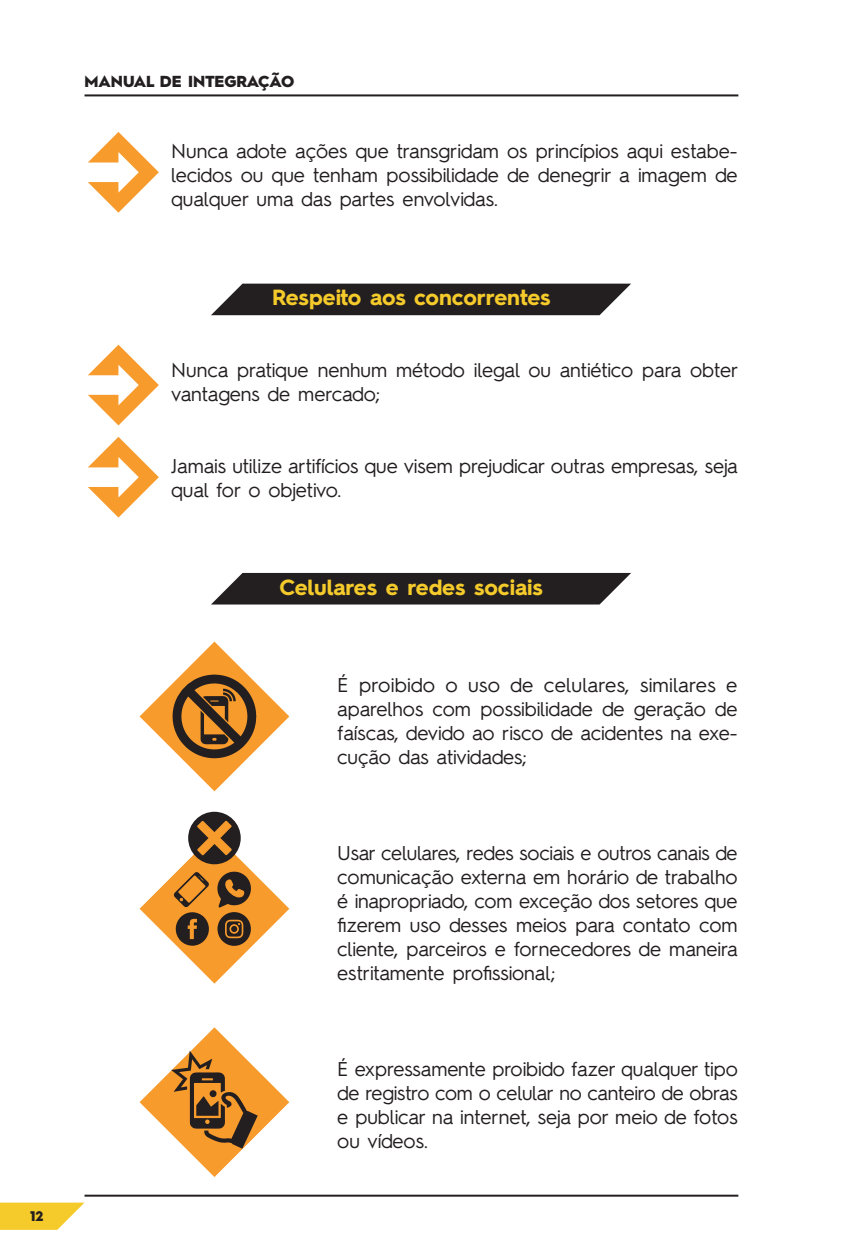
<style>
.page{position:relative;width:851px;height:1248px;background:#fff}
.page>*{position:absolute;margin:0;border:0;box-sizing:border-box;transform-origin:0 0}
.t1{font:700 22px "Hurme Geometric Sans 2";letter-spacing:-.005em;color:#f5ca2b}
.t2{font:20px/24px "Hurme Geometric Sans 2";color:#231f20;text-align:justify}
.t3{font:900 16px "Hurme Geometric Sans 2";color:#231f20}
.t4{font:900 14px "Hurme Geometric Sans 2";color:#231f20}
</style>
<div class="page">
<svg style="left:211px;top:283px;width:420px;height:32px;background:#373334"></svg>
<svg style="left:211px;top:573px;width:420px;height:31px;background:#332f30"></svg>
<svg style="left:88px;top:132px;width:71px;height:81px"></svg>
<svg style="left:88px;top:344px;width:71px;height:81px"></svg>
<svg style="left:88px;top:437px;width:71px;height:80px"></svg>
<svg style="left:188px;top:811px;width:53px;height:53px"></svg>
<svg style="left:139px;top:820px;width:150px;height:163px"></svg>
<svg style="left:139px;top:1027px;width:150px;height:149px"></svg>
<svg style="left:139px;top:641px;width:150px;height:150px"></svg>
<svg style="left:0;top:1202px;width:84px;height:27px;background:#f6d24f"></svg>
<hr style="left:84px;top:1194px;width:654px;height:2px;background:#231f20">
<hr style="left:84px;top:94px;width:654px;height:2px;background:#231f20">
<p class="t4" style="left:30px;top:1206px;width:15px">12</p>
<p class="t3" style="left:84px;top:71px;width:211px">MANUAL DE INTEGRAÇÃO</p>
<p class="t2" style="left:171px;top:138px;width:567px">Nunca adote ações que transgridam os princípios aqui estabe&shy;lecidos ou que tenham possibilidade de denegrir a imagem de qualquer uma das partes envolvidas.</p>
<p class="t1" style="left:272px;top:282px;width:280px">Respeito aos concorrentes</p>
<p class="t2" style="left:171px;top:356px;width:568px">Nunca pratique nenhum método ilegal ou antiético para obter vantagens de mercado;</p>
<p class="t2" style="left:171px;top:452px;width:568px">Jamais utilize artifícios que visem prejudicar outras empresas, seja qual for o objetivo.</p>
<p class="t1" style="left:279px;top:572px;width:265px">Celulares e redes sociais</p>
<p class="t2" style="left:337px;top:671px;width:401px">É proibido o uso de celulares, similares e aparelhos com possibilidade de geração de faíscas, devido ao risco de acidentes na exe&shy;cução das atividades;</p>
<p class="t2" style="left:337px;top:839px;width:402px">Usar celulares, redes sociais e outros canais de comunicação externa em horário de trabalho é inapropriado, com exceção dos setores que fizerem uso desses meios para contato com cliente, parceiros e fornecedores de maneira estritamente profissional;</p>
<p class="t2" style="left:337px;top:1055px;width:402px">É expressamente proibido fazer qualquer tipo de registro com o celular no canteiro de obras e publicar na internet, seja por meio de fotos ou vídeos.</p>
</div>
